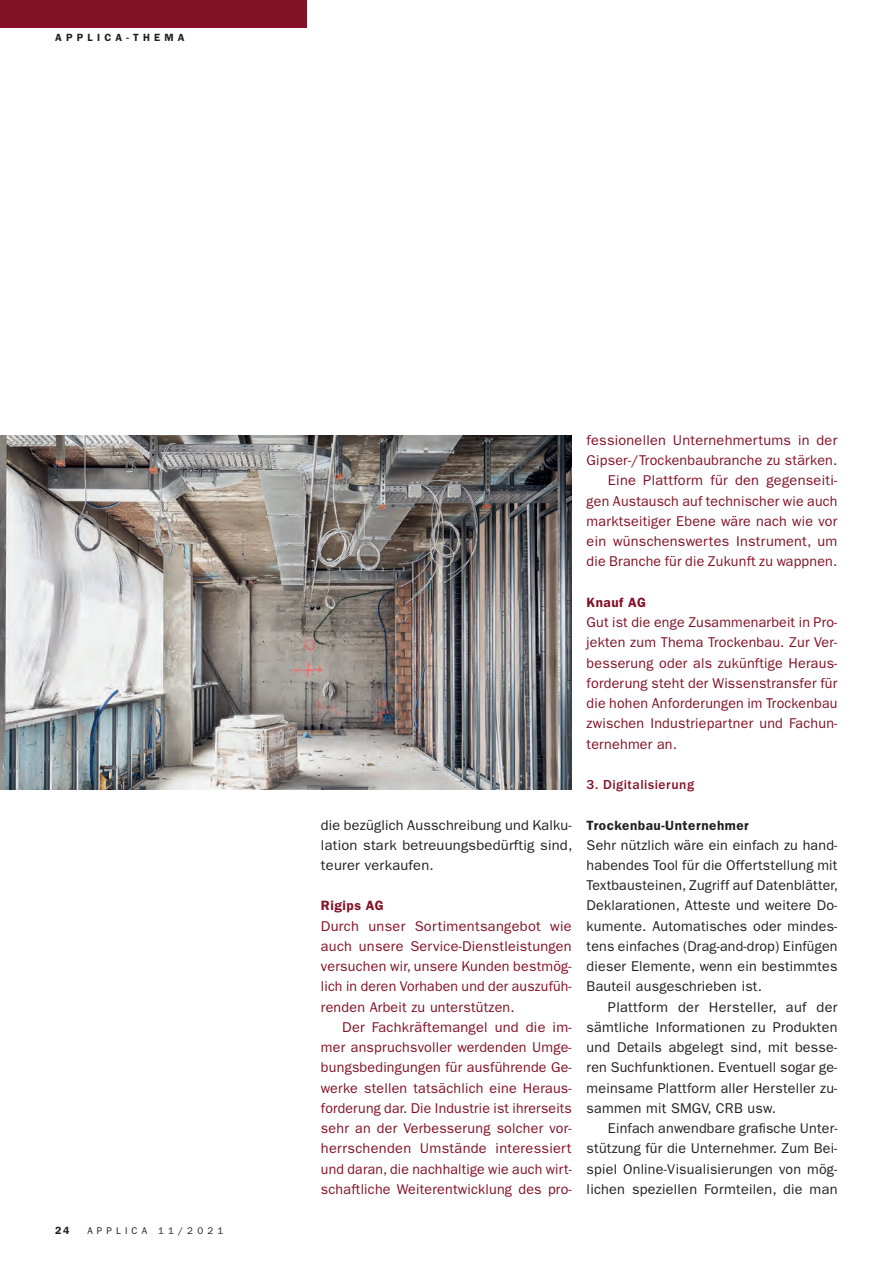
<style>
.page{position:relative;width:893px;height:1263px;background:#fff}
.page>*{position:absolute;margin:0;border:0;box-sizing:border-box;transform-origin:0 0}
.t1{font:14.25px/20.2px "ITC Franklin Gothic Std";letter-spacing:.015em;color:#831125;text-align:justify}
.t2{font:14.25px/20.2px "ITC Franklin Gothic Std";letter-spacing:.015em;color:#231f20;text-align:justify}
.t3{font:600 13.5px "ITC Franklin Gothic Std";letter-spacing:.04em;color:#231f20}
.t4{font:500 13.5px "ITC Franklin Gothic Std";letter-spacing:.04em;color:#831125}
.t5{font:600 13.5px "ITC Franklin Gothic Std";letter-spacing:.04em;color:#831125}
.t6{font:600 10.5px "ITC Franklin Gothic Std";letter-spacing:.4em;color:#231f20}
.t7{font:9.75px "ITC Franklin Gothic Std";letter-spacing:.42em;color:#231f20}
</style>
<div class="page">
<div style="left:0;top:0;width:306px;height:28px;background:#831125"></div>
<img style="left:0;top:436px;width:572px;height:353px">
<p class="t6" style="left:55px;top:34px;width:131px">APPLICA-THEMA</p>
<p class="t6" style="left:55px;top:1227px;width:16px">24</p>
<p class="t7" style="left:87px;top:1227px;width:137px">APPLICA 11/2021</p>
<p class="t2" style="left:321px;top:816px;width:253px">die bezüglich Ausschreibung und Kalku&shy;lation stark betreuungsbedürftig sind, teurer verkaufen.</p>
<p class="t5" style="left:321px;top:901px;width:64px">Rigips AG</p>
<p class="t1" style="left:321px;top:917px;width:252px">Durch unser Sortimentsangebot wie auch unsere Service-Dienstleistungen versuchen wir, unsere Kunden bestmög&shy;lich in deren Vorhaben und der auszufüh&shy;renden Arbeit zu unterstützen.</p>
<p class="t1" style="left:321px;top:1018px;width:252px;text-indent:21px">Der Fachkräftemangel und die im&shy;mer anspruchsvoller werdenden Umge&shy;bungsbedingungen für ausführende Ge&shy;werke stellen tatsächlich eine Heraus&shy;forderung dar. Die Industrie ist ihrerseits sehr an der Verbesserung solcher vor&shy;herrschenden Umstände interessiert und daran, die nachhaltige wie auch wirt&shy;schaftliche Weiterentwicklung des pro-</p>
<p class="t1" style="left:587px;top:431px;width:252px;text-align:right">fessionellen Unternehmertums in der Gipser-/Trockenbaubranche zu stärken.<br>Eine Plattform für den gegenseiti&shy;gen Austausch auf technischer wie auch marktseitiger Ebene wäre nach wie vor ein wünschenswertes Instrument, um die Branche für die Zukunft zu wappnen.</p>
<p class="t5" style="left:587px;top:597px;width:61px">Knauf AG</p>
<p class="t1" style="left:587px;top:613px;width:252px">Gut ist die enge Zusammenarbeit in Pro&shy;jekten zum Thema Trockenbau. Zur Ver&shy;besserung oder als zukünftige Heraus&shy;forderung steht der Wissenstransfer für die hohen Anforderungen im Trockenbau zwischen Industriepartner und Fachun&shy;ternehmer an.</p>
<p class="t4" style="left:587px;top:779px;width:109px">3. Digitalisierung</p>
<p class="t3" style="left:587px;top:820px;width:164px">Trockenbau-Unternehmer</p>
<p class="t2" style="left:587px;top:836px;width:253px">Sehr nützlich wäre ein einfach zu hand&shy;habendes Tool für die Offertstellung mit Textbausteinen, Zugriff auf Datenblätter, Deklarationen, Atteste und weitere Do&shy;kumente. Automatisches oder mindes&shy;tens einfaches (Drag-and-drop) Einfügen dieser Elemente, wenn ein bestimmtes Bauteil ausgeschrieben ist.</p>
<p class="t2" style="left:587px;top:998px;width:252px;text-indent:21px">Plattform der Hersteller, auf der sämtliche Informationen zu Produkten und Details abgelegt sind, mit besse&shy;ren Suchfunktionen. Eventuell sogar ge&shy;meinsame Plattform aller Hersteller zu&shy;sammen mit SMGV, CRB usw.</p>
<p class="t2" style="left:587px;top:1119px;width:252px;text-indent:21px">Einfach anwendbare grafische Unter&shy;stützung für die Unternehmer. Zum Bei&shy;spiel Online-Visualisierungen von mög&shy;lichen speziellen Formteilen, die man</p>
</div>
